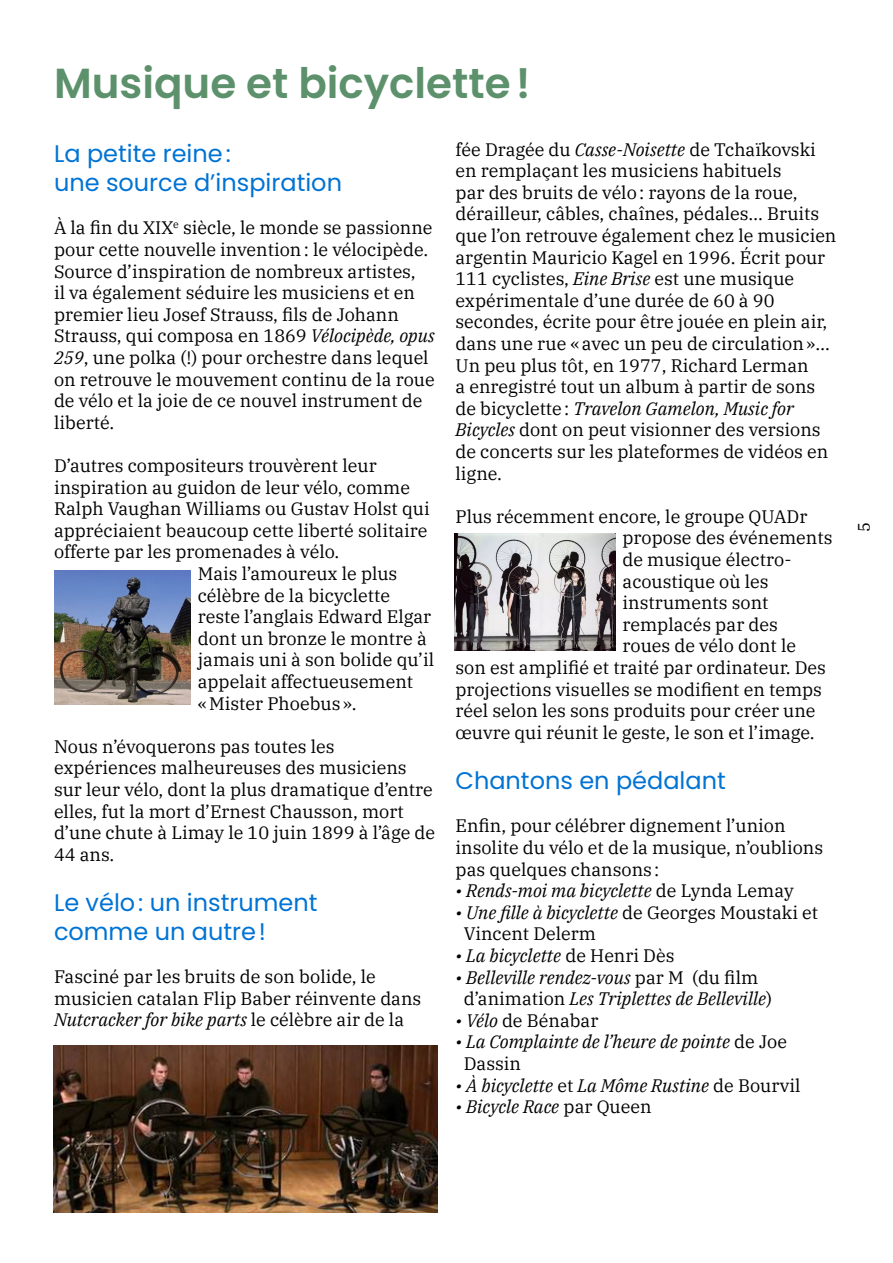
<style>
.page{position:relative;width:893px;height:1263px;background:#fff}
.page>*{position:absolute;margin:0;border:0;box-sizing:border-box;transform-origin:0 0}
.t1{font:600 42px "Poppins";color:#5c916b}
.t2{font:24px/28.8px "Poppins";color:#0073d4}
.t3{font:18px/21.6px "IBM Plex Serif";color:#000}
.t4{font:italic 18px/21.6px "IBM Plex Serif";color:#000}
.t5{font:16.5px "IBM Plex Serif";color:#000}
.s1{font-style:italic}
.s2{font-style:normal}
</style>
<div class="page">
<img style="left:55px;top:570px;width:135px;height:134px">
<img style="left:54px;top:1046px;width:384px;height:166px">
<img style="left:455px;top:533px;width:160px;height:117px">
<h1 class="t1" style="left:54px;top:59px;width:478px">Musique et bicyclette!</h1>
<h2 class="t2" style="left:54px;top:140px;width:290px">La petite reine:<br>une source d’inspiration</h2>
<p class="t3" style="left:54px;top:216px;width:382px">À la fin du XIX<sup>e</sup> siècle, le monde se passionne pour cette nouvelle invention: le vélocipède.<br>Source d’inspiration de nombreux artistes,<br>il va également séduire les musiciens et en premier lieu Josef Strauss, fils de Johann Strauss, qui composa en 1869 <span class="s1">Vélocipède, opus 259</span>, une polka (!) pour orchestre dans lequel on retrouve le mouvement continu de la roue de vélo et la joie de ce nouvel instrument de liberté.</p>
<p class="t3" style="left:54px;top:453px;width:324px">D’autres compositeurs trouvèrent leur</p>
<p class="t3" style="left:54px;top:475px;width:357px">inspiration au guidon de leur vélo, comme</p>
<p class="t3" style="left:54px;top:496px;width:377px">Ralph Vaughan Williams ou Gustav Holst qui</p>
<p class="t3" style="left:54px;top:518px;width:375px">appréciaient beaucoup cette liberté solitaire</p>
<p class="t3" style="left:54px;top:540px;width:287px">offerte par les promenades à vélo.</p>
<p class="t3" style="left:198px;top:561px;width:201px">Mais l’amoureux le plus</p>
<p class="t3" style="left:198px;top:583px;width:194px">célèbre de la bicyclette</p>
<p class="t3" style="left:198px;top:604px;width:235px">reste l’anglais Edward Elgar</p>
<p class="t3" style="left:198px;top:626px;width:231px">dont un bronze le montre à</p>
<p class="t3" style="left:198px;top:648px;width:238px">jamais uni à son bolide qu’il</p>
<p class="t3" style="left:198px;top:669px;width:217px">appelait affectueusement</p>
<p class="t3" style="left:198px;top:691px;width:161px">«Mister Phoebus».</p>
<p class="t3" style="left:54px;top:734px;width:383px">Nous n’évoquerons pas toutes les expériences malheureuses des musiciens sur leur vélo, dont la plus dramatique d’entre elles, fut la mort d’Ernest Chausson, mort d’une chute à Limay le 10 juin 1899 à l’âge de 44 ans.</p>
<h2 class="t2" style="left:54px;top:888px;width:265px">Le vélo: un instrument comme un autre!</h2>
<p class="t3" style="left:54px;top:964px;width:369px">Fasciné par les bruits de son bolide, le musicien catalan Flip Baber réinvente dans<br><span class="s1">Nutcracker for bike parts</span> le célèbre air de la</p>
<p class="t3" style="left:455px;top:137px;width:382px">fée Dragée du <span class="s1">Casse-Noisette</span> de Tchaïkovski en remplaçant les musiciens habituels<br>par des bruits de vélo: rayons de la roue, dérailleur, câbles, chaînes, pédales… Bruits que l’on retrouve également chez le musicien argentin Mauricio Kagel en 1996. Écrit pour 111 cyclistes, <span class="s1">Eine Brise</span> est une musique expérimentale d’une durée de 60 à 90 secondes, écrite pour être jouée en plein air, dans une rue «avec un peu de circulation»… Un peu plus tôt, en 1977, Richard Lerman<br>a enregistré tout un album à partir de sons de bicyclette: <span class="s1">Travelon Gamelon, Music for Bicycles</span> dont on peut visionner des versions de concerts sur les plateformes de vidéos en ligne.</p>
<p class="t3" style="left:455px;top:504px;width:353px">Plus récemment encore, le groupe QUADr</p>
<p class="t3" style="left:622px;top:526px;width:212px">propose des événements</p>
<p class="t3" style="left:622px;top:547px;width:171px">de musique électro-</p>
<p class="t3" style="left:622px;top:569px;width:147px">acoustique où les</p>
<p class="t3" style="left:622px;top:590px;width:148px">instruments sont</p>
<p class="t3" style="left:622px;top:612px;width:157px">remplacés par des</p>
<p class="t3" style="left:622px;top:634px;width:175px">roues de vélo dont le</p>
<p class="t3" style="left:455px;top:655px;width:372px">son est amplifié et traité par ordinateur. Des</p>
<p class="t3" style="left:455px;top:677px;width:368px">projections visuelles se modifient en temps</p>
<p class="t3" style="left:455px;top:698px;width:361px">réel selon les sons produits pour créer une</p>
<p class="t3" style="left:455px;top:720px;width:361px">œuvre qui réunit le geste, le son et l’image.</p>
<h2 class="t2" style="left:455px;top:766px;width:272px">Chantons en pédalant</h2>
<p class="t3" style="left:455px;top:814px;width:369px">Enfin, pour célébrer dignement l’union insolite du vélo et de la musique, n’oublions pas quelques chansons :</p>
<p class="t4" style="left:455px;top:878px;width:340px">• Rends-moi ma bicyclette <span class="s2">de Lynda Lemay</span></p>
<p class="t3" style="left:464px;top:900px;width:356px;text-indent:-8px"><span class="s1">• Une fille à bicyclette</span> de Georges Moustaki et<br>Vincent Delerm</p>
<p class="t4" style="left:455px;top:943px;width:220px">• La bicyclette <span class="s2">de Henri Dès</span></p>
<p class="t4" style="left:464px;top:965px;width:310px;text-indent:-8px">• Belleville rendez-vous <span class="s2">par M (du film d’animation</span> Les Triplettes de Belleville<span class="s2">)</span></p>
<p class="t3" style="left:455px;top:1008px;width:144px"><span class="s1">• Vélo</span> de Bénabar</p>
<p class="t4" style="left:464px;top:1030px;width:325px;text-indent:-8px">• La Complainte de l’heure de pointe <span class="s2">de Joe<br>Dassin</span></p>
<p class="t4" style="left:455px;top:1073px;width:347px">• À bicyclette <span class="s2">et</span> La Môme Rustine <span class="s2">de Bourvil</span></p>
<p class="t4" style="left:455px;top:1094px;width:198px">• Bicycle Race <span class="s2">par Queen</span></p>
<p class="t5" style="left:851px;top:532px;width:11px;rotate:-90deg">5</p>
</div>
